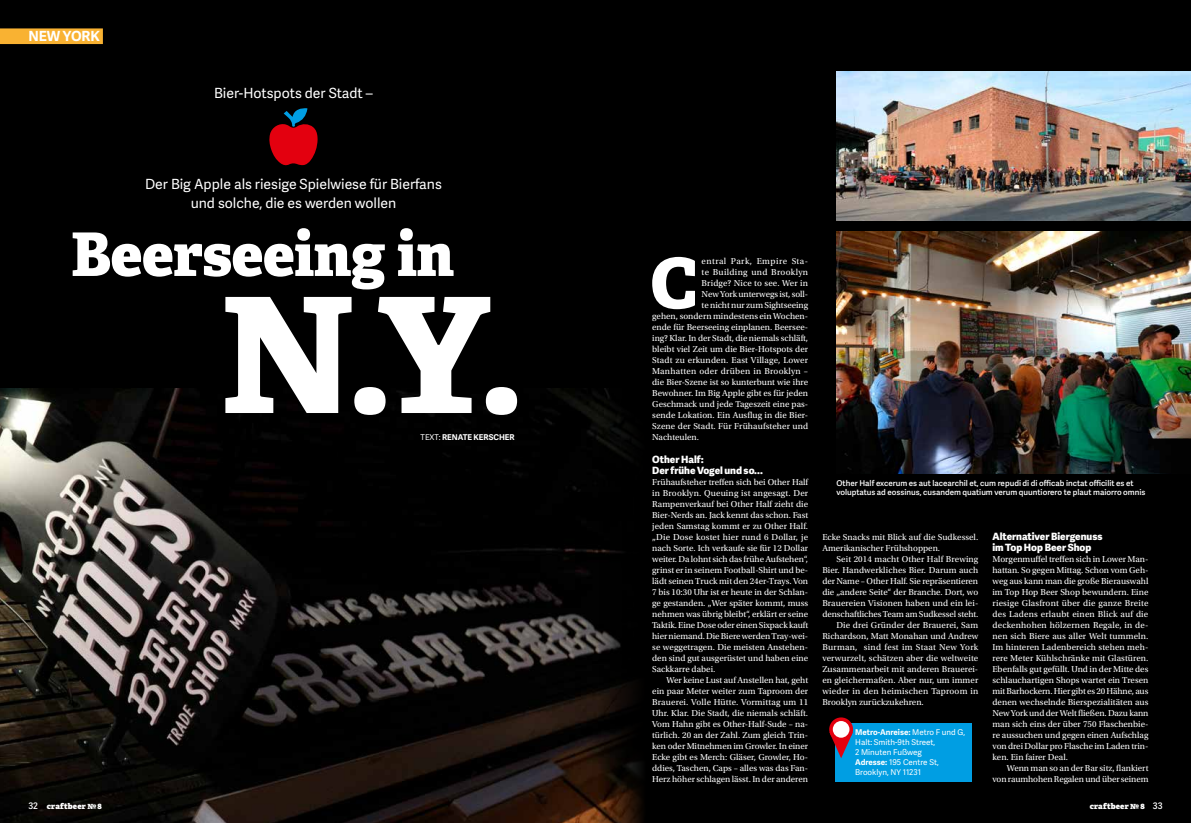
<style>
.page{position:relative;width:1191px;height:823px;background:#fff}
.page>*{position:absolute;margin:0;border:0;box-sizing:border-box;transform-origin:0 0}
.t1{font:800 160.2px "Adelle";color:#fff}
.t2{font:800 69.8px "Adelle";color:#fff}
.t3{font:800 60px "Adelle";letter-spacing:-.015em;color:#fff}
.t4{font:14px/18.2px "Adelle Sans";color:#fff;text-align:center}
.t5{font:700 14px "Adelle Sans";color:#fff}
.t6{font:800 10px/11px "Adelle Sans";color:#fff}
.t7{font:9px/11px "Utopia Std";color:#fff;text-align:justify}
.t8{font:9px "Utopia Std";letter-spacing:.02em;color:#fff}
.t9{font:9px "Utopia Std";letter-spacing:.025em;color:#fff}
.t10{font:9px "Utopia Std";letter-spacing:.045em;color:#fff}
.t11{font:9px "Utopia Std";letter-spacing:.035em;color:#fff}
.t12{font:600 8px/9.6px "Adelle Sans";color:#fff}
.t13{font:8px/10px "Adelle Sans";color:#fff}
.t14{font:800 8px "Adelle";letter-spacing:.015em;color:#fff}
.t15{font:700 8px "Adelle Sans";color:#fff}
.s1{font-weight:400}
.s2{font-weight:700}
.s3{font-family:"Adelle Sans";font-weight:600;font-size:9px}
</style>
<div class="page">
<div style="left:0;top:0;width:1191px;height:822px;background:#000"></div>
<img style="left:0;top:388px;width:642px;height:434px">
<div style="left:0;top:28px;width:103px;height:16px;background:#f9b232"></div>
<div style="left:835px;top:722px;width:136px;height:59px;background:#009ee3"></div>
<svg style="left:829px;top:717px;width:24px;height:23px"></svg>
<svg style="left:829px;top:731px;width:23px;height:26px"></svg>
<div style="left:832px;top:720px;width:17px;height:17px;background:#fff;border-radius:50%"></div>
<svg style="left:269px;top:108px;width:48px;height:58px"></svg>
<img style="left:836px;top:71px;width:355px;height:149px">
<img style="left:836px;top:231px;width:355px;height:242px">
<h3 class="t5" style="left:28px;top:26px;width:73px">NEW YORK</h3>
<h3 class="t4" style="left:214px;top:84px;width:160px">Bier-Hotspots der Stadt –</h3>
<h3 class="t4" style="left:145px;top:175px;width:298px">Der Big Apple als riesige Spielwiese für Bierfans und solche, die es werden wollen</h3>
<h3 class="t3" style="left:71px;top:215px;width:384px">Beerseeing in</h3>
<h1 class="t1" style="left:221px;top:251px;width:304px">N.Y.</h1>
<p class="t15" style="left:420px;top:431px;width:96px"><span class="s1">TEXT:</span> RENATE KERSCHER</p>
<h2 class="t2" style="left:651px;top:238px;width:49px">C</h2>
<p class="t10" style="left:701px;top:256px;width:108px">entral Park, Empire Sta-</p>
<p class="t11" style="left:701px;top:267px;width:108px">te Building und Brooklyn</p>
<p class="t7" style="left:701px;top:278px;width:108px">Bridge? Nice to see. Wer in</p>
<p class="t7" style="left:701px;top:289px;width:108px">New York unterwegs ist, soll-</p>
<p class="t7" style="left:701px;top:300px;width:108px">te nicht nur zum Sightseeing</p>
<p class="t7" style="left:652px;top:311px;width:157px">gehen, sondern mindestens ein Wochen-</p>
<p class="t7" style="left:652px;top:322px;width:157px">ende für Beerseeing einplanen. Beersee-</p>
<p class="t7" style="left:652px;top:333px;width:157px">ing? Klar. In der Stadt, die niemals schläft,</p>
<p class="t7" style="left:652px;top:344px;width:157px">bleibt viel Zeit um die Bier-Hotspots der</p>
<p class="t8" style="left:652px;top:355px;width:157px">Stadt zu erkunden. East Village, Lower</p>
<p class="t9" style="left:652px;top:366px;width:157px">Manhatten oder drüben in Brooklyn –</p>
<p class="t7" style="left:652px;top:377px;width:157px">die Bier-Szene ist so kunterbunt wie ihre</p>
<p class="t7" style="left:652px;top:388px;width:157px">Bewohner. Im Big Apple gibt es für jeden</p>
<p class="t7" style="left:652px;top:399px;width:157px">Geschmack und jede Tageszeit eine pas-</p>
<p class="t7" style="left:652px;top:410px;width:157px">sende Lokation. Ein Ausflug in die Bier-</p>
<p class="t7" style="left:652px;top:421px;width:157px">Szene der Stadt. Für Frühaufsteher und</p>
<p class="t7" style="left:652px;top:432px;width:48px">Nachteulen.</p>
<p class="t6" style="left:652px;top:453px;width:112px">Other Half:<br>Der frühe Vogel und so...</p>
<p class="t7" style="left:652px;top:476px;width:157px">Frühaufsteher treffen sich bei Other Half in Brooklyn. Queuing ist angesagt. Der Rampenverkauf bei Other Half zieht die Bier-Nerds an. Jack kennt das schon. Fast jeden Samstag kommt er zu Other Half. „Die Dose kostet hier rund 6 Dollar, je nach Sorte. Ich verkaufe sie für 12 Dollar weiter. Da lohnt sich das frühe Aufstehen“, grinst er in seinem Football-Shirt und be&shy;lädt seinen Truck mit den 24er-Trays. Von 7 bis 10:30 Uhr ist er heute in der Schlan&shy;ge gestanden. „Wer später kommt, muss nehmen was übrig bleibt“, erklärt er seine Taktik. Eine Dose oder einen Sixpack kauft hier niemand. Die Biere werden Tray-wei&shy;se weggetragen. Die meisten Anstehen&shy;den sind gut ausgerüstet und haben eine Sackkarre dabei.</p>
<p class="t7" style="left:652px;top:674px;width:157px;text-indent:14px">Wer keine Lust auf Anstellen hat, geht ein paar Meter weiter zum Taproom der Brauerei. Volle Hütte. Vormittag um 11<br>Uhr. Klar. Die Stadt, die niemals schläft.<br>Vom Hahn gibt es Other-Half-Sude – na&shy;türlich. 20 an der Zahl. Zum gleich Trin&shy;ken oder Mitnehmen im Growler. In einer Ecke gibt es Merch: Gläser, Growler, Ho&shy;ddies, Taschen, Caps – alles was das Fan-Herz höher schlagen lässt. In der anderen</p>
<p class="t12" style="left:836px;top:477px;width:310px">Other Half excerum es aut lacearchil et, cum repudi di di officab inctat officilit es et voluptatus ad eossinus, cusandem quatium verum quuntiorero te plaut maiorro omnis</p>
<p class="t7" style="left:822px;top:531px;width:157px">Ecke Snacks mit Blick auf die Sudkessel.<br>Amerikanischer Frühshoppen.</p>
<p class="t7" style="left:836px;top:553px;width:143px">Seit 2014 macht Other Half Brewing</p>
<p class="t7" style="left:822px;top:564px;width:157px">Bier. Handwerkliches Bier. Darum auch</p>
<p class="t7" style="left:822px;top:575px;width:157px">der Name – Other Half. Sie repräsentieren</p>
<p class="t7" style="left:822px;top:586px;width:157px">die „andere Seite“ der Branche. Dort, wo</p>
<p class="t7" style="left:822px;top:597px;width:157px">Brauereien Visionen haben und ein lei-</p>
<p class="t7" style="left:822px;top:608px;width:157px">denschaftliches Team am Sudkessel steht.</p>
<p class="t7" style="left:836px;top:619px;width:143px">Die drei Gründer der Brauerei, Sam</p>
<p class="t7" style="left:822px;top:630px;width:157px">Richardson, Matt Monahan und Andrew</p>
<p class="t9" style="left:822px;top:641px;width:157px">Burman, sind fest im Staat New York</p>
<p class="t7" style="left:822px;top:652px;width:157px">verwurzelt, schätzen aber die weltweite</p>
<p class="t7" style="left:822px;top:663px;width:157px">Zusammenarbeit mit anderen Brauerei-</p>
<p class="t7" style="left:822px;top:674px;width:157px">en gleichermaßen. Aber nur, um immer</p>
<p class="t8" style="left:822px;top:685px;width:157px">wieder in den heimischen Taproom in</p>
<p class="t7" style="left:822px;top:696px;width:103px">Brooklyn zurückzukehren.</p>
<p class="t13" style="left:855px;top:726px;width:112px"><span class="s2">Metro-Anreise:</span> Metro F und G,<br>Halt: Smith-9th Street,<br>2 Minuten Fußweg<br><span class="s2">Adresse:</span> 195 Centre St,<br>Brooklyn, NY 11231</p>
<p class="t6" style="left:992px;top:530px;width:112px">Alternativer Biergenuss im Top Hop Beer Shop</p>
<p class="t7" style="left:992px;top:553px;width:157px">Morgenmuffel treffen sich in Lower Man&shy;hattan. So gegen Mittag. Schon vom Geh&shy;weg aus kann man die große Bierauswahl im Top Hop Beer Shop bewundern. Eine riesige Glasfront über die ganze Breite des Ladens erlaubt einen Blick auf die deckenhohen hölzernen Regale, in de&shy;nen sich Biere aus aller Welt tummeln.<br>Im hinteren Ladenbereich stehen meh&shy;rere Meter Kühlschränke mit Glastüren.<br>Ebenfalls gut gefüllt. Und in der Mitte des schlauchartigen Shops wartet ein Tresen mit Barhockern. Hier gibt es 20 Hähne, aus denen wechselnde Bierspezialitäten aus New York und der Welt fließen. Dazu kann man sich eins der über 750 Flaschenbie&shy;re aussuchen und gegen einen Aufschlag von drei Dollar pro Flasche im Laden trin&shy;ken. Ein fairer Deal.</p>
<p class="t7" style="left:992px;top:762px;width:157px;text-align:right">Wenn man so an der Bar sitz, flankiert von raumhohen Regalen und über seinem</p>
<p class="t14" style="left:28px;top:800px;width:75px"><span class="s3">32</span> craftbeer №8</p>
<p class="t14" style="left:1089px;top:800px;width:74px">craftbeer №8 <span class="s3">33</span></p>
</div>
